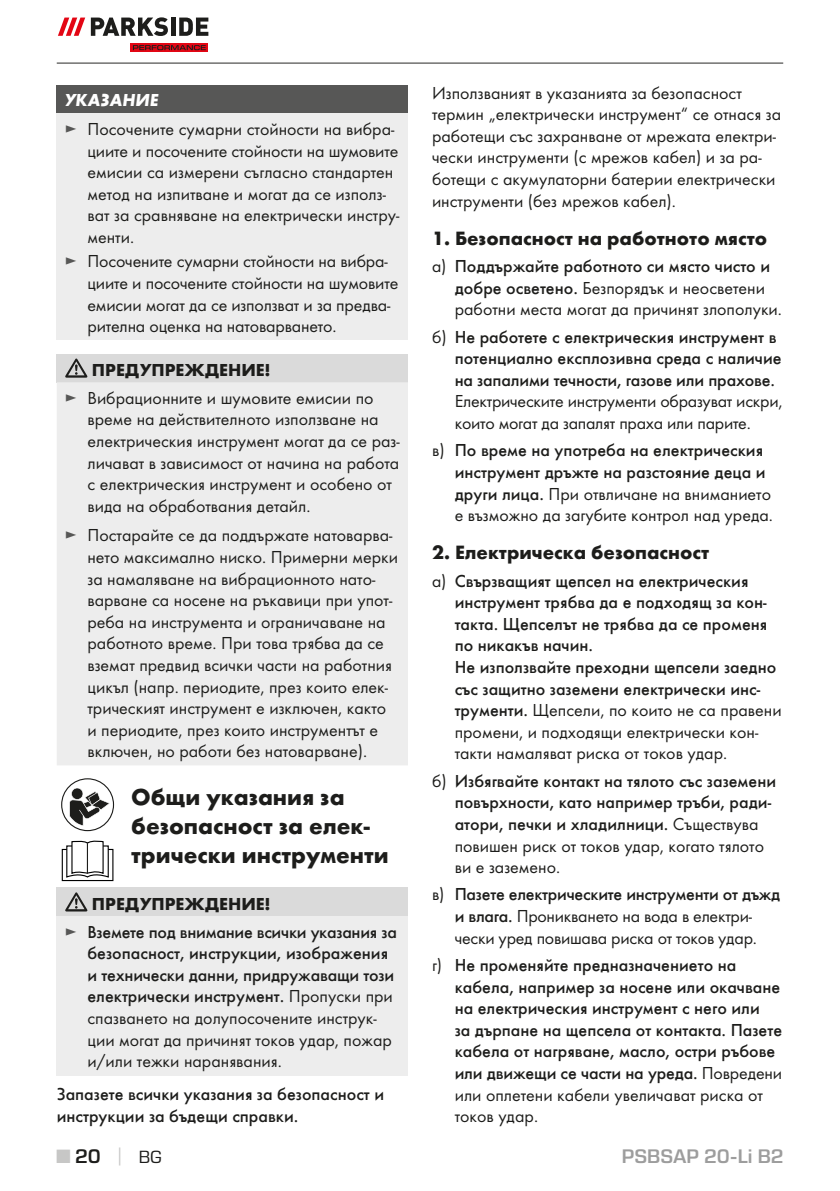
<style>
.page{position:relative;width:840px;height:1191px;background:#fff}
.page>*{position:absolute;margin:0;border:0;box-sizing:border-box;transform-origin:0 0}
.t1{font:700 24px/28.8px "Futura";color:#1d1d1b}
.t2{font:700 20px "Futura";color:#1d1d1b}
.t3{font:600 20px "Eurostile Next LT Pro";color:#9d9d9d}
.t4{font:600 20px "Eurostile Next LT Pro";color:#1d1d1b}
.t5{font:18px/21.6px "Futura Boo";color:#1d1d1b}
.t6{font:500 18px/21.6px "Futura";color:#1d1d1b}
.t7{font:700 18px "Futura";color:#1d1d1b}
.t8{font:italic 700 18px "Futura";color:#fff}
.s1{color:#575756}
.s2{font-weight:700}
.s3{font-family:"Futura Boo";font-weight:400;color:#575756}
.s4{font-family:"Futura Boo";font-weight:400}
.s5{font-family:"Futura";font-weight:500}
.s6{font-family:"Futura";font-weight:700;color:#c7c7c6}
.s7{font-family:"Futura";font-weight:700;font-size:18px;color:#c7c7c6}
.s8{font-weight:400;font-size:18px}
</style>
<div class="page">
<hr style="left:57px;top:62px;width:725px;height:2px;background:#70706f">
<svg style="left:130px;top:43px;width:78px;height:9px"></svg>
<svg style="left:133px;top:45px;width:73px;height:5px"></svg>
<svg style="left:58px;top:18px;width:27px;height:18px"></svg>
<svg style="left:91px;top:17px;width:77px;height:19px"></svg>
<hr style="left:171px;top:18px;width:4px;height:18px;background:#1d1d1b">
<svg style="left:179px;top:18px;width:29px;height:18px"></svg>
<div style="left:57px;top:85px;width:351px;height:28px;background:#575756"></div>
<div style="left:57px;top:113px;width:351px;height:227px;background:#ededed"></div>
<div style="left:57px;top:354px;width:351px;height:28px;background:#dadada"></div>
<div style="left:57px;top:382px;width:351px;height:383px;background:#ededed"></div>
<svg style="left:65px;top:358px;width:22px;height:20px"></svg>
<div style="left:62px;top:849px;width:51px;height:32px;border:1px solid #000"></div>
<svg style="left:66px;top:840px;width:44px;height:38px"></svg>
<hr style="left:87px;top:843px;width:1px;height:30px;background:#1d1d1b">
<div style="left:61px;top:778px;width:53px;height:53px;border:1px solid #1d1d1b;border-radius:50%"></div>
<svg style="left:69px;top:787px;width:41px;height:39px"></svg>
<div style="left:57px;top:887px;width:351px;height:29px;background:#dadada"></div>
<div style="left:57px;top:916px;width:351px;height:159px;background:#ededed"></div>
<svg style="left:65px;top:892px;width:22px;height:19px"></svg>
<p class="t8" style="left:65px;top:89px;width:95px">УКАЗАНИЕ</p>
<p class="t5" style="left:87px;top:118px;width:313px;text-indent:-23px"><span class="s1">►</span> Посочените сумарни стойности на вибра&shy;циите и посочените стойности на шумовите емисии са измерени съгласно стандартен метод на изпитване и могат да се използ&shy;ват за сравняване на електрически инстру&shy;менти.</p>
<p class="t5" style="left:87px;top:250px;width:312px;text-indent:-23px"><span class="s1">►</span> Посочените сумарни стойности на вибра&shy;циите и посочените стойности на шумовите емисии могат да се използват и за предва&shy;рителна оценка на натоварването.</p>
<p class="t7" style="left:92px;top:359px;width:180px">ПРЕДУПРЕЖДЕНИЕ!</p>
<p class="t5" style="left:87px;top:387px;width:313px;text-indent:-23px"><span class="s1">►</span> Вибрационните и шумовите емисии по време на действителното използване на електрическия инструмент могат да се раз&shy;личават в зависимост от начина на работа с електрическия инструмент и особено от вида на обработвания детайл.</p>
<p class="t5" style="left:87px;top:524px;width:312px;text-indent:-23px"><span class="s1">►</span> Постарайте се да поддържате натоварва&shy;нето максимално ниско. Примерни мерки за намаляване на вибрационното нато&shy;варване са носене на ръкавици при упот&shy;реба на инструмента и ограничаване на работното време. При това трябва да се вземат предвид всички части на работния цикъл (напр. периодите, през които елек&shy;трическият инструмент е изключен, както и периодите, през които инструментът е включен, но работи без натоварване).</p>
<h1 class="t1" style="left:131px;top:782px;width:259px">Общи указания за безопасност за елек&shy;трически инструменти</h1>
<p class="t6" style="left:65px;top:890px;width:333px;line-height:27.6px;text-indent:27px"><span class="s2">ПРЕДУПРЕЖДЕНИЕ!<br></span><span class="s3">►</span> Вземете под внимание всички указания за</p>
<p class="t6" style="left:87px;top:942px;width:308px">безопасност, инструкции, изображения и технически данни, придружаващи този електрически инструмент. <span class="s4">Пропуски при</span></p>
<p class="t5" style="left:87px;top:1007px;width:306px">спазването на долупосочените инструк&shy;ции могат да причинят токов удар, пожар и/или тежки наранявания.</p>
<p class="t6" style="left:57px;top:1083px;width:329px">Запазете всички указания за безопасност и инструкции за бъдещи справки.</p>
<p class="t5" style="left:432px;top:82px;width:350px">Използваният в указанията за безопасност термин „електрически инструмент“ се отнася за работещи със захранване от мрежата електри&shy;чески инструменти (с мрежов кабел) и за ра&shy;ботещи с акумулаторни батерии електрически инструменти (без мрежов кабел).</p>
<p class="t2" style="left:432px;top:226px;width:336px">1. Безопасност на работното място</p>
<p class="t6" style="left:432px;top:255px;width:339px"><span class="s4">a)</span> Поддържайте работното си място чисто и</p>
<p class="t5" style="left:454px;top:277px;width:326px"><span class="s5">добре осветено.</span> Безпорядък и неосветени работни места могат да причинят злополуки.</p>
<p class="t6" style="left:454px;top:326px;width:328px;text-indent:-23px"><span class="s4">б)</span> Не работете с електрическия инструмент в потенциално експлозивна среда с наличие на запалими течности, газове или прахове.</p>
<p class="t5" style="left:454px;top:390px;width:329px">Електрическите инструменти образуват искри, които могат да запалят праха или парите.</p>
<p class="t6" style="left:432px;top:439px;width:335px;text-align:right"><span class="s4">в)</span> По време на употреба на електрическия инструмент дръжте на разстояние деца и</p>
<p class="t5" style="left:454px;top:482px;width:318px"><span class="s5">други лица.</span> При отвличане на вниманието е възможно да загубите контрол над уреда.</p>
<p class="t2" style="left:432px;top:540px;width:279px">2. Електрическа безопасност</p>
<p class="t6" style="left:454px;top:570px;width:323px;text-indent:-23px"><span class="s4">a)</span> Свързващият щепсел на електрическия инструмент трябва да е подходящ за кон&shy;такта. Щепселът не трябва да се променя по никакъв начин.<br>Не използвайте преходни щепсели заедно със защитно заземени електрически инс-</p>
<p class="t5" style="left:454px;top:699px;width:328px"><span class="s5">трументи.</span> Щепсели, по които не са правени промени, и подходящи електрически кон&shy;такти намаляват риска от токов удар.</p>
<p class="t6" style="left:454px;top:770px;width:323px;text-indent:-23px"><span class="s4">б)</span> Избягвайте контакт на тялото със заземени повърхности, като например тръби, ради&shy;атори, печки и хладилници. <span class="s4">Съществува</span></p>
<p class="t5" style="left:454px;top:834px;width:311px">повишен риск от токов удар, когато тялото ви е заземено.</p>
<p class="t6" style="left:432px;top:883px;width:350px"><span class="s4">в)</span> Пазете електрическите инструменти от дъжд</p>
<p class="t5" style="left:454px;top:905px;width:301px"><span class="s5">и влага.</span> Проникването на вода в електри&shy;чески уред повишава риска от токов удар.</p>
<p class="t6" style="left:454px;top:954px;width:329px;text-indent:-23px"><span class="s4">г)</span> Не променяйте предназначението на кабела, например за носене или окачване на електрическия инструмент с него или<br>за дърпане на щепсела от контакта. Пазете кабела от нагряване, масло, остри ръбове или движещи се части на уреда. <span class="s4">Повредени</span></p>
<p class="t5" style="left:454px;top:1083px;width:310px">или оплетени кабели увеличават риска от токов удар.</p>
<p class="t4" style="left:57px;top:1144px;width:107px"><span class="s6">■</span> 20 <span class="s7">│</span> <span class="s8">BG</span></p>
<p class="t3" style="left:621px;top:1144px;width:163px">PSBSAP 20-Li B2</p>
</div>
